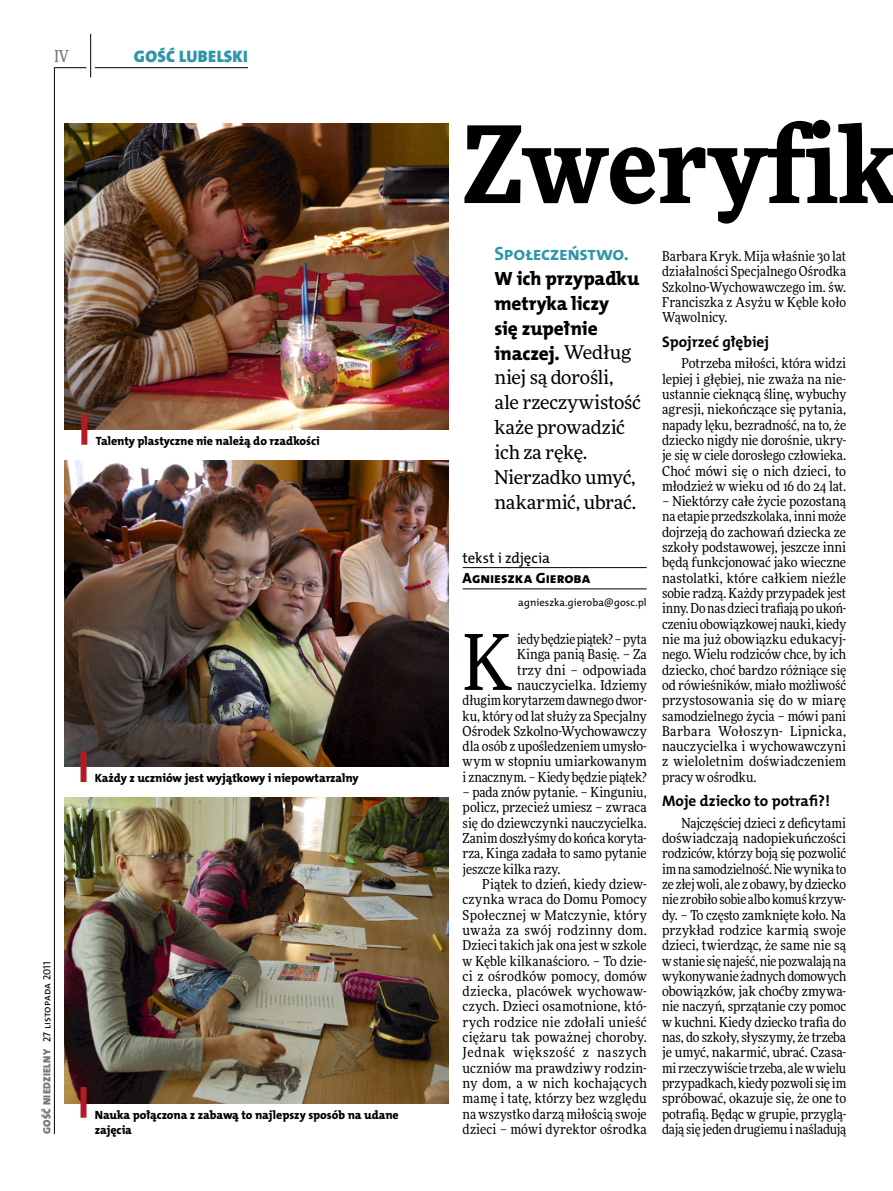
<style>
.page{position:relative;width:893px;height:1191px;background:#fff}
.page>*{position:absolute;margin:0;border:0;box-sizing:border-box;transform-origin:0 0}
.t1{font:900 106.5px "Freeday Narrow";color:#000}
.t2{font:76.95px "Freeday Narrow News";color:#000}
.t3{font:19.35px/24.9px "The Mix HP8 Ex Bld";letter-spacing:-.005em;color:#000}
.t4{font:19.35px "The Mix HP7 Bld";letter-spacing:-.02em;color:#2f95a8}
.t5{font:18.9px/24.9px "Freeday News";letter-spacing:-.015em;color:#000}
.t6{font:16.65px "The Mix HP9 Blk";letter-spacing:.02em;color:#2f95a8}
.t7{font:500 16.5px "Freeday Narrow";color:#777778;scale:.9 1}
.t8{font:15.3px "The Mix HP7 Bld";color:#000}
.t9{font:14.85px "The Mix HP8 Ex Bld";color:#000}
.t10{font:14.85px "The Mix HP5 Plain";letter-spacing:-.015em;color:#000}
.t11{font:13.65px/15.3px "Freeday Narrow News";color:#000;text-align:justify}
.t12{font:12px/15.3px "The Mix HP8 Ex Bld";letter-spacing:-.005em;color:#000}
.t13{font:10.5px "The Mix HP5 Plain";letter-spacing:.01em;color:#000}
.s1{font-family:"The Mix HP9 Blk";color:#777778}
.s2{font-family:"Freeday News";font-size:18.9px}
</style>
<div class="page">
<hr style="left:54px;top:67px;width:1px;height:1067px;background:#000">
<hr style="left:90px;top:34px;width:1px;height:43px;background:#000">
<hr style="left:54px;top:67px;width:32px;height:1px;background:#000">
<hr style="left:95px;top:67px;width:153px;height:1px;background:#000">
<hr style="left:463px;top:567px;width:184px;height:1px;background:#000">
<hr style="left:463px;top:588px;width:184px;height:1px;background:#000">
<img style="left:65px;top:123px;width:383px;height:306px">
<img style="left:65px;top:460px;width:383px;height:306px">
<img style="left:65px;top:797px;width:383px;height:306px">
<div style="left:81px;top:414px;width:6px;height:31px;background:#b51b24"></div>
<div style="left:81px;top:751px;width:6px;height:31px;background:#b51b24"></div>
<div style="left:81px;top:1087px;width:6px;height:30px;background:#b51b24"></div>
<p class="t7" style="left:54px;top:46px;width:17px">IV</p>
<p class="t6" style="left:134px;top:46px;width:115px">GOŚĆ LUBELSKI</p>
<p class="t12" style="left:96px;top:433px;width:226px">Talenty plastyczne nie należą do rzadkości</p>
<p class="t12" style="left:95px;top:770px;width:265px">Każdy z uczniów jest wyjątkowy i niepowtarzalny</p>
<p class="t13" style="left:40px;top:1134px;width:174px;rotate:-90deg"><span class="s1">GOŚĆ NIEDZIELNY</span> 27 listopada 2011</p>
<p class="t12" style="left:95px;top:1107px;width:305px">Nauka połączona z zabawą to najlepszy sposób na udane zajęcia</p>
<h1 class="t1" style="left:463px;top:95px;width:437px">Zweryfik</h1>
<h3 class="t4" style="left:495px;top:241px;width:136px">Społeczeństwo.</h3>
<h3 class="t3" style="left:495px;top:266px;width:147px">W ich przypadku metryka liczy<br>się zupełnie inaczej. <span class="s2">Według</span></h3>
<h3 class="t5" style="left:495px;top:365px;width:148px">niej są dorośli, ale rzeczywistość każe prowadzić ich za rękę.<br>Nierzadko umyć, nakarmić, ubrać.</h3>
<p class="t11" style="left:662px;top:248px;width:186px">Barbara Kryk. Mija właśnie 30 lat działalności Specjalnego Ośrodka Szkolno-Wychowawczego im. św.<br>Franciszka z Asyżu w Kęble koło Wąwolnicy.</p>
<p class="t8" style="left:662px;top:331px;width:109px">Spojrzeć głębiej</p>
<p class="t11" style="left:662px;top:356px;width:186px;text-indent:20px">Potrzeba miłości, która widzi lepiej i głębiej, nie zważa na nie&shy;ustannie cieknącą ślinę, wybuchy agresji, niekończące się pytania, napady lęku, bezradność, na to, że dziecko nigdy nie dorośnie, ukry&shy;je się w ciele dorosłego człowieka.<br>Choć mówi się o nich dzieci, to młodzież w wieku od 16 do 24 lat.</p>
<p class="t11" style="left:662px;top:493px;width:186px">– Niektórzy całe życie pozostaną na etapie przedszkolaka, inni może dojrzeją do zachowań dziecka ze szkoły podstawowej, jeszcze inni będą funkcjonować jako wieczne nastolatki, które całkiem nieźle sobie radzą. Każdy przypadek jest inny. Do nas dzieci trafiają po ukoń&shy;czeniu obowiązkowej nauki, kiedy nie ma już obowiązku edukacyj&shy;nego. Wielu rodziców chce, by ich dziecko, choć bardzo różniące się od rówieśników, miało możliwość przystosowania się do w miarę samodzielnego życia – mówi pani Barbara Wołoszyn- Lipnicka, nauczycielka i wychowawczyni z wieloletnim doświadczeniem pracy w ośrodku.</p>
<p class="t8" style="left:662px;top:791px;width:169px">Moje dziecko to potrafi?!</p>
<p class="t11" style="left:662px;top:815px;width:186px;text-indent:20px">Najczęściej dzieci z deficytami doświadczają nadopiekuńczości rodziców, którzy boją się pozwolić im na samodzielność. Nie wynika to ze złej woli, ale z obawy, by dziecko nie zrobiło sobie albo komuś krzyw&shy;dy. – To często zamknięte koło. Na przykład rodzice karmią swoje dzieci, twierdząc, że same nie są w stanie się najeść, nie pozwalają na wykonywanie żadnych domowych obowiązków, jak choćby zmywa&shy;nie naczyń, sprzątanie czy pomoc w kuchni. Kiedy dziecko trafia do nas, do szkoły, słyszymy, że trzeba je umyć, nakarmić, ubrać. Czasa&shy;mi rzeczywiście trzeba, ale w wielu przypadkach, kiedy pozwoli się im spróbować, okazuje się, że one to potrafią. Będąc w grupie, przyglą&shy;dają się jeden drugiemu i naśladują</p>
<p class="t10" style="left:463px;top:548px;width:89px">tekst i zdjęcia</p>
<p class="t9" style="left:463px;top:568px;width:129px">Agnieszka Gieroba</p>
<p class="t13" style="left:518px;top:596px;width:130px">agnieszka.gieroba@gosc.pl</p>
<p class="t11" style="left:463px;top:631px;width:186px;text-align:right">iedy będzie piątek? – pyta<br>Kinga panią Basię. – Za<br>trzy dni – odpowiada nauczycielka. Idziemy<br>długim korytarzem dawnego dwor&shy;ku, który od lat służy za Specjalny<br>Ośrodek Szkolno-Wychowawczy dla osób z upośledzeniem umysło&shy;wym w stopniu umiarkowanym i znacznym. – Kiedy będzie piątek?</p>
<p class="t11" style="left:463px;top:784px;width:186px">– pada znów pytanie. – Kinguniu, policz, przecież umiesz – zwraca się do dziewczynki nauczycielka.<br>Zanim doszłyśmy do końca koryta&shy;rza, Kinga zadała to samo pytanie jeszcze kilka razy.</p>
<p class="t11" style="left:463px;top:876px;width:186px;text-indent:20px">Piątek to dzień, kiedy dziew&shy;czynka wraca do Domu Pomocy Społecznej w Matczynie, który uważa za swój rodzinny dom.<br>Dzieci takich jak ona jest w szkole w Kęble kilkanaścioro. – To dzie&shy;ci z ośrodków pomocy, domów dziecka, placówek wychowaw&shy;czych. Dzieci osamotnione, któ&shy;rych rodzice nie zdołali unieść ciężaru tak poważnej choroby.<br>Jednak większość z naszych uczniów ma prawdziwy rodzin&shy;ny dom, a w nich kochających mamę i tatę, którzy bez względu na wszystko darzą miłością swoje dzieci – mówi dyrektor ośrodka</p>
<h2 class="t2" style="left:463px;top:615px;width:51px">K</h2>
</div>
